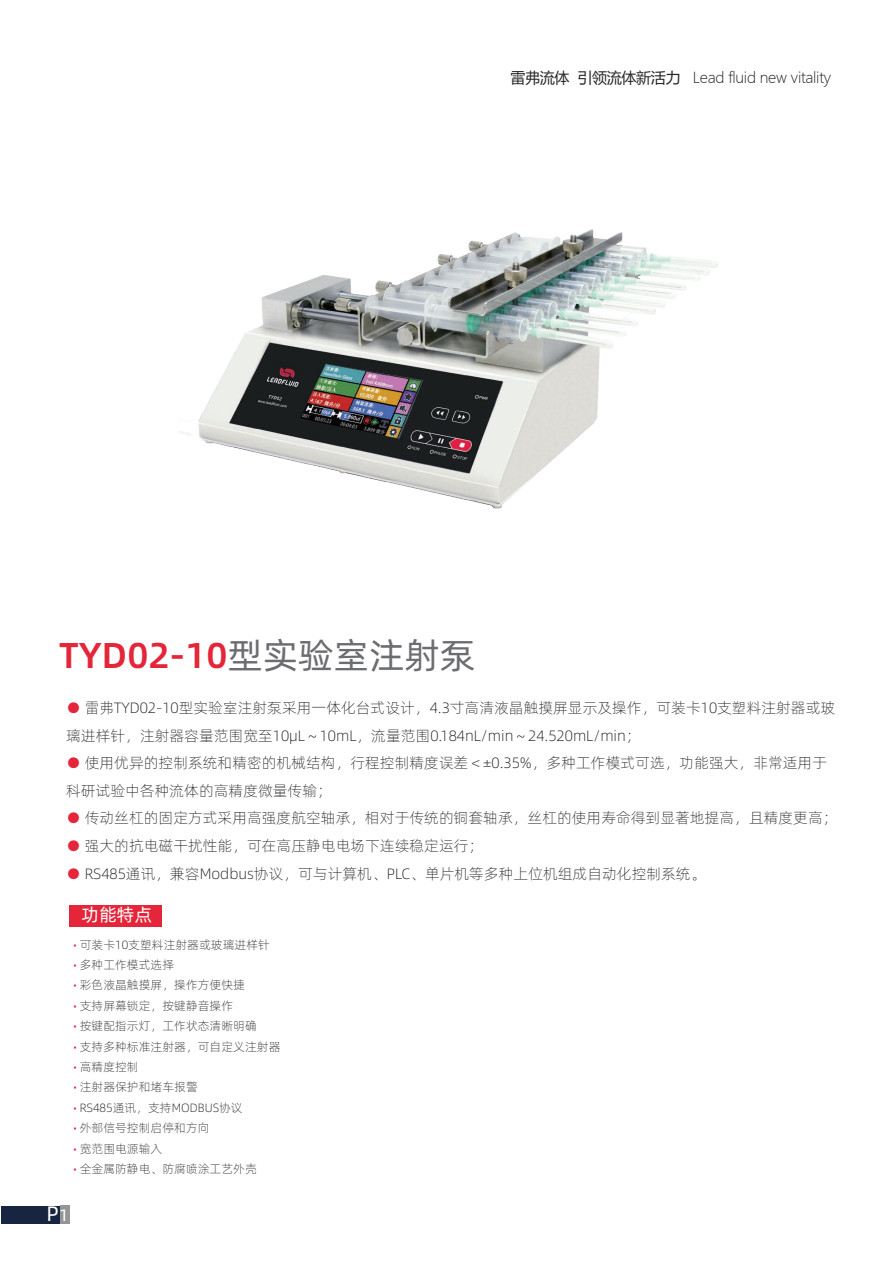
<style>
.page{position:relative;width:893px;height:1263px;background:#fff}
.page>*{position:absolute;margin:0;border:0;box-sizing:border-box;transform-origin:0 0}
.t1{font:36px "Alibaba Pu Hui Ti M";color:#e52539}
.t2{font:21px "Alibaba Pu Hui Ti R";color:#fff}
.t3{font:18px "Alibaba Pu Hui Ti R";color:#fff}
.t4{font:15px/27.6px "Alibaba Pu Hui Ti L";color:#231f20}
.t5{font:15px "Microsoft Ya Hei UI Light";letter-spacing:-.02em;color:#262727}
.t6{font:12px "Alibaba Pu Hui Ti L";color:#231f20}
.s1{font-family:"Microsoft Ya Hei UI"}
.s2{font-family:"Alibaba Pu Hui Ti R";color:#6c6d70}
.s3{color:#e52539}
.s4{font-size:16.5px}
</style>
<div class="page">
<div style="left:70px;top:905px;width:92px;height:22px;background:#e52539"></div>
<div style="left:2px;top:1206px;width:68px;height:18px;background:#172541"></div>
<div style="left:60px;top:1206px;width:10px;height:18px;background:#939598"></div>
<img style="left:180px;top:229px;width:538px;height:280px">
<p class="t5" style="left:510px;top:67px;width:322px"><span class="s1">雷弗流体 引领流体新活力</span> Lead fluid new vitality</p>
<h1 class="t1" style="left:59px;top:627px;width:418px">TYD02-10<span class="s2">型实验室注射泵</span></h1>
<p class="t4" style="left:66px;top:693px;width:770px"><span class="s3">●</span> 雷弗TYD02-10型实验室注射泵采用一体化台式设计，4.3寸高清液晶触摸屏显示及操作，可装卡10支塑料注射器或玻璃进样针，注射器容量范围宽至10μL～10mL，流量范围0.184nL/min～24.520mL/min；</p>
<p class="t4" style="left:66px;top:748px;width:762px"><span class="s3">●</span> 使用优异的控制系统和精密的机械结构，行程控制精度误差＜±0.35%，多种工作模式可选，功能强大，非常适用于科研试验中各种流体的高精度微量传输；</p>
<p class="t4" style="left:66px;top:803px;width:773px"><span class="s3">●</span> 传动丝杠的固定方式采用高强度航空轴承，相对于传统的铜套轴承，丝杠的使用寿命得到显著地提高，且精度更高；</p>
<p class="t4" style="left:66px;top:831px;width:419px"><span class="s3">●</span> 强大的抗电磁干扰性能，可在高压静电电场下连续稳定运行；</p>
<p class="t4" style="left:66px;top:859px;width:641px"><span class="s3">●</span> RS485通讯，兼容Modbus协议，可与计算机、PLC、单片机等多种上位机组成自动化控制系统。</p>
<p class="t3" style="left:82px;top:901px;width:72px">功能特点</p>
<p class="t6" style="left:74px;top:935px;width:198px"><span class="s3">•</span> 可装卡10支塑料注射器或玻璃进样针</p>
<p class="t6" style="left:74px;top:956px;width:102px"><span class="s3">•</span> 多种工作模式选择</p>
<p class="t6" style="left:74px;top:976px;width:173px"><span class="s3">•</span> 彩色液晶触摸屏，操作方便快捷</p>
<p class="t6" style="left:74px;top:996px;width:161px"><span class="s3">•</span> 支持屏幕锁定，按键静音操作</p>
<p class="t6" style="left:74px;top:1017px;width:185px"><span class="s3">•</span> 按键配指示灯，工作状态清晰明确</p>
<p class="t6" style="left:74px;top:1037px;width:208px"><span class="s3">•</span> 支持多种标准注射器，可自定义注射器</p>
<p class="t6" style="left:74px;top:1058px;width:67px"><span class="s3">•</span> 高精度控制</p>
<p class="t6" style="left:74px;top:1078px;width:126px"><span class="s3">•</span> 注射器保护和堵车报警</p>
<p class="t6" style="left:74px;top:1098px;width:171px"><span class="s3">•</span> RS485通讯，支持MODBUS协议</p>
<p class="t6" style="left:74px;top:1119px;width:137px"><span class="s3">•</span> 外部信号控制启停和方向</p>
<p class="t6" style="left:74px;top:1139px;width:90px"><span class="s3">•</span> 宽范围电源输入</p>
<p class="t6" style="left:74px;top:1160px;width:185px"><span class="s3">•</span> 全金属防静电、防腐喷涂工艺外壳</p>
<h2 class="t2" style="left:47px;top:1198px;width:24px">P<span class="s4">1</span></h2>
</div>
